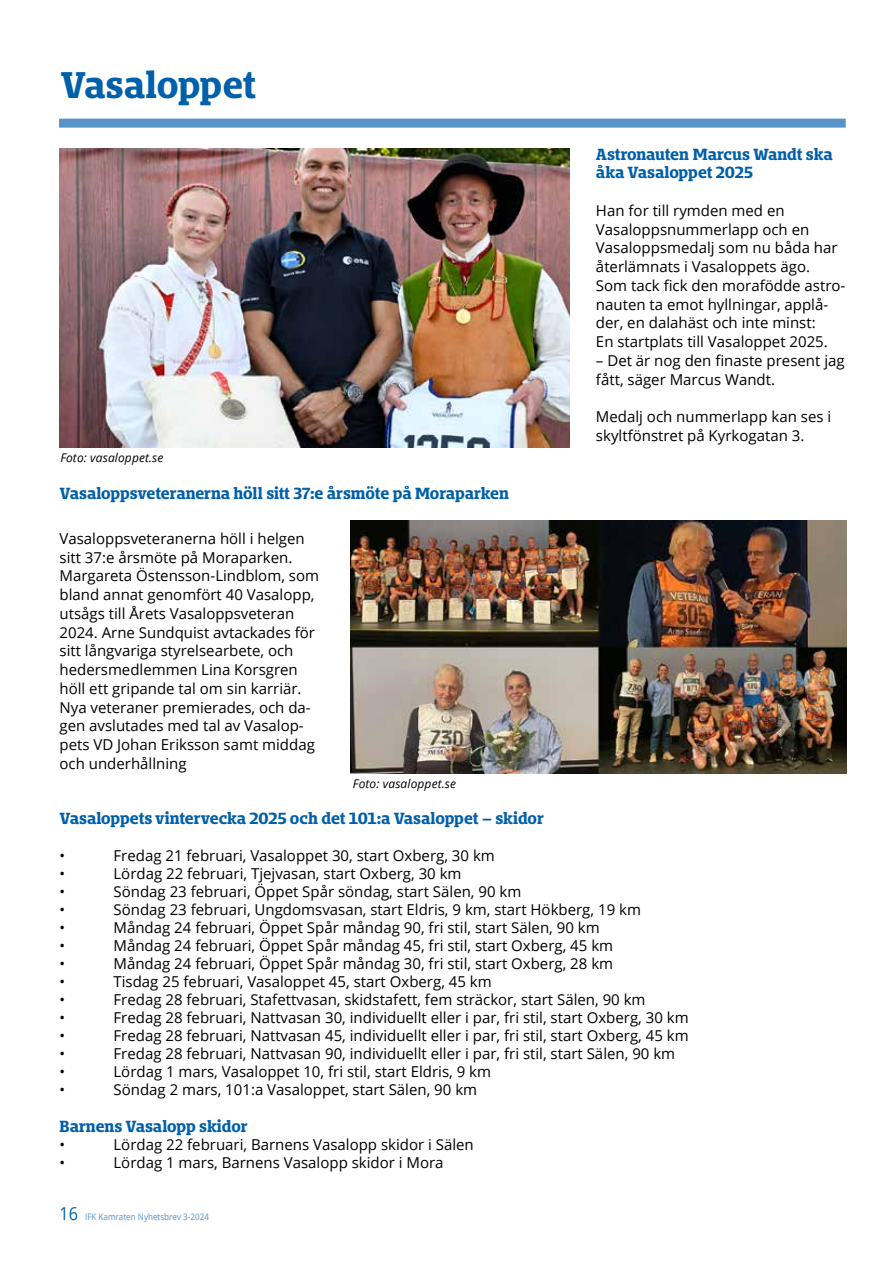
<style>
.page{position:relative;width:893px;height:1263px;background:#fff}
.page>*{position:absolute;margin:0;border:0;box-sizing:border-box;transform-origin:0 0}
.t1{font:700 34.5px "Bommer Slab";letter-spacing:-.01em;color:#0060a9}
.t2{font:15px/18.8px "Open Sans";color:#000}
.t3{font:700 15px/18px "Bommer Slab";letter-spacing:-.005em;color:#005faa}
.t4{font:italic 12px "Open Sans";letter-spacing:.01em;color:#000}
.t5{font:9px "Open Sans";color:#5693c9;scale:.9 1}
.s1{font-size:18px;color:#0060a9}
</style>
<div class="page">
<img style="left:60px;top:148px;width:509px;height:300px">
<div style="left:59px;top:119px;width:787px;height:9px;background:#5693c9"></div>
<img style="left:350px;top:520px;width:496px;height:254px">
<h1 class="t1" style="left:61px;top:59px;width:197px">Vasaloppet</h1>
<p class="t4" style="left:60px;top:449px;width:105px">Foto: vasaloppet.se</p>
<p class="t3" style="left:60px;top:485px;width:451px">Vasaloppsveteranerna höll sitt 37:e årsmöte på Moraparken</p>
<p class="t2" style="left:60px;top:528px;width:261px">Vasaloppsveteranerna höll i helgen sitt 37:e årsmöte på Moraparken.<br>Margareta Östensson-Lindblom, som bland annat genomfört 40 Vasalopp, utsågs till Årets Vasaloppsveteran 2024. Arne Sundquist avtackades för sitt långvariga styrelsearbete, och hedersmedlemmen Lina Korsgren höll ett gripande tal om sin karriär.<br>Nya veteraner premierades, och da&shy;gen avslutades med tal av Vasalop&shy;pets VD Johan Eriksson samt middag och underhållning</p>
<p class="t4" style="left:353px;top:776px;width:105px">Foto: vasaloppet.se</p>
<p class="t3" style="left:596px;top:146px;width:238px">Astronauten Marcus Wandt ska åka Vasaloppet 2025</p>
<p class="t2" style="left:596px;top:201px;width:251px">Han for till rymden med en<br>Vasaloppsnummerlapp och en<br>Vasaloppsmedalj som nu båda har återlämnats i Vasaloppets ägo.<br>Som tack fick den morafödde astro&shy;nauten ta emot hyllningar, applå&shy;der, en dalahäst och inte minst:<br>En startplats till Vasaloppet 2025.</p>
<p class="t2" style="left:596px;top:351px;width:250px">– Det är nog den finaste present jag fått, säger Marcus Wandt.</p>
<p class="t2" style="left:596px;top:407px;width:237px">Medalj och nummerlapp kan ses i skyltfönstret på Kyrkogatan 3.</p>
<p class="t3" style="left:60px;top:809px;width:486px">Vasaloppets vintervecka 2025 och det 101:a Vasaloppet – skidor</p>
<p class="t2" style="left:60px;top:846px;width:7px">•</p>
<p class="t2" style="left:114px;top:846px;width:383px">Fredag 21 februari, Vasaloppet 30, start Oxberg, 30 km</p>
<p class="t2" style="left:60px;top:864px;width:7px">•</p>
<p class="t2" style="left:114px;top:864px;width:350px">Lördag 22 februari, Tjejvasan, start Oxberg, 30 km</p>
<p class="t2" style="left:60px;top:882px;width:7px">•</p>
<p class="t2" style="left:114px;top:882px;width:409px">Söndag 23 februari, Öppet Spår söndag, start Sälen, 90 km</p>
<p class="t2" style="left:60px;top:900px;width:7px">•</p>
<p class="t2" style="left:114px;top:900px;width:529px">Söndag 23 februari, Ungdomsvasan, start Eldris, 9 km, start Hökberg, 19 km</p>
<p class="t2" style="left:60px;top:918px;width:7px">•</p>
<p class="t2" style="left:114px;top:918px;width:488px">Måndag 24 februari, Öppet Spår måndag 90, fri stil, start Sälen, 90 km</p>
<p class="t2" style="left:60px;top:936px;width:7px">•</p>
<p class="t2" style="left:114px;top:936px;width:501px">Måndag 24 februari, Öppet Spår måndag 45, fri stil, start Oxberg, 45 km</p>
<p class="t2" style="left:60px;top:954px;width:7px">•</p>
<p class="t2" style="left:114px;top:954px;width:501px">Måndag 24 februari, Öppet Spår måndag 30, fri stil, start Oxberg, 28 km</p>
<p class="t2" style="left:60px;top:972px;width:7px">•</p>
<p class="t2" style="left:114px;top:972px;width:380px">Tisdag 25 februari, Vasaloppet 45, start Oxberg, 45 km</p>
<p class="t2" style="left:60px;top:990px;width:7px">•</p>
<p class="t2" style="left:114px;top:990px;width:534px">Fredag 28 februari, Stafettvasan, skidstafett, fem sträckor, start Sälen, 90 km</p>
<p class="t2" style="left:60px;top:1008px;width:7px">•</p>
<p class="t2" style="left:114px;top:1008px;width:577px">Fredag 28 februari, Nattvasan 30, individuellt eller i par, fri stil, start Oxberg, 30 km</p>
<p class="t2" style="left:60px;top:1026px;width:7px">•</p>
<p class="t2" style="left:114px;top:1026px;width:577px">Fredag 28 februari, Nattvasan 45, individuellt eller i par, fri stil, start Oxberg, 45 km</p>
<p class="t2" style="left:60px;top:1044px;width:7px">•</p>
<p class="t2" style="left:114px;top:1044px;width:563px">Fredag 28 februari, Nattvasan 90, individuellt eller i par, fri stil, start Sälen, 90 km</p>
<p class="t2" style="left:60px;top:1062px;width:7px">•</p>
<p class="t2" style="left:114px;top:1062px;width:379px">Lördag 1 mars, Vasaloppet 10, fri stil, start Eldris, 9 km</p>
<p class="t2" style="left:60px;top:1080px;width:7px">•</p>
<p class="t2" style="left:114px;top:1080px;width:365px">Söndag 2 mars, 101:a Vasaloppet, start Sälen, 90 km</p>
<p class="t3" style="left:60px;top:1118px;width:190px">Barnens Vasalopp skidor</p>
<p class="t2" style="left:60px;top:1135px;width:7px">•</p>
<p class="t2" style="left:114px;top:1135px;width:362px">Lördag 22 februari, Barnens Vasalopp skidor i Sälen</p>
<p class="t2" style="left:60px;top:1153px;width:7px">•</p>
<p class="t2" style="left:114px;top:1153px;width:332px">Lördag 1 mars, Barnens Vasalopp skidor i Mora</p>
<p class="t5" style="left:60px;top:1211px;width:168px"><span class="s1">16</span> IFK Kamraten Nyhetsbrev 3-2024</p>
</div>
